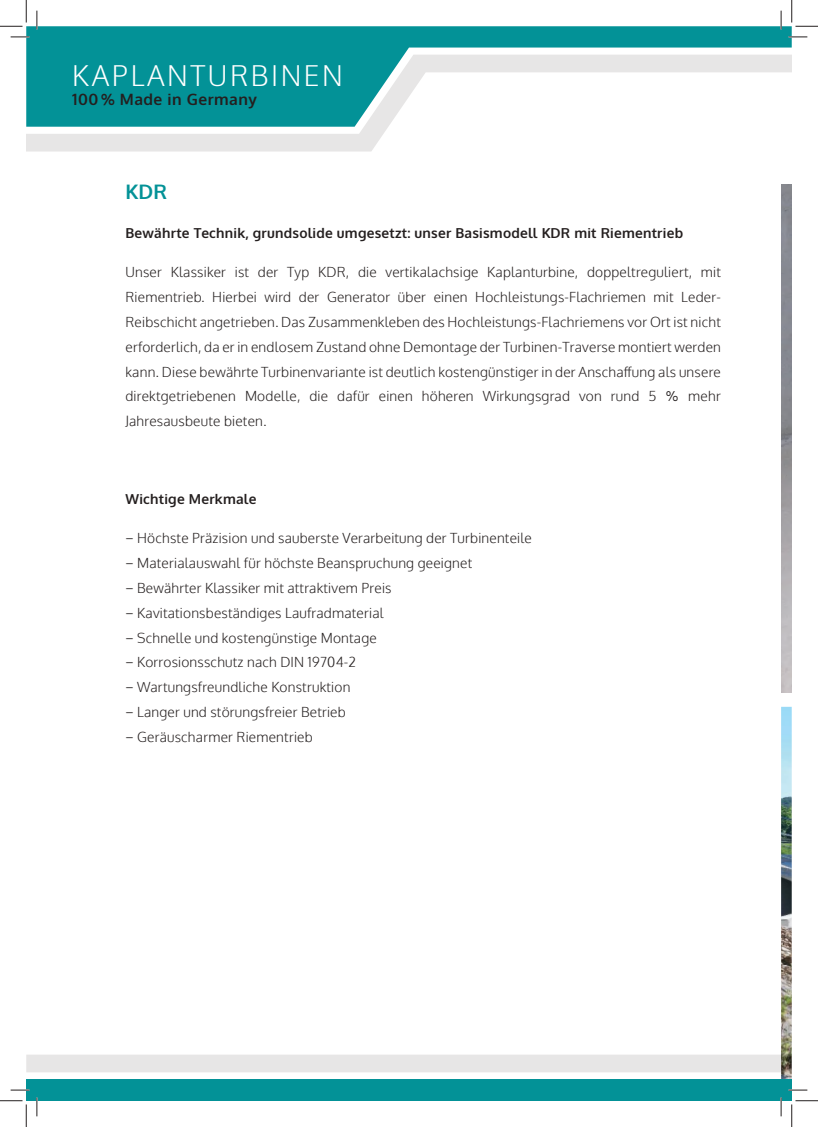
<style>
.page{position:relative;width:818px;height:1127px;background:#fff}
.page>*{position:absolute;margin:0;border:0;box-sizing:border-box;transform-origin:0 0}
.t1{font:300 28.25px "Oxygen";letter-spacing:.09em;color:#fff}
.t2{font:700 20px "Oxygen";color:#039297}
.t3{font:700 15.62px "Oxygen";letter-spacing:.03em;color:#241f1f}
.t4{font:300 13.75px/24.8px "Oxygen";letter-spacing:.015em;color:#241f1f;text-align:justify}
.t5{font:700 13.75px "Oxygen";letter-spacing:.015em;color:#241f1f}
.s1{font-weight:400}
</style>
<div class="page">
<img style="left:781px;top:706px;width:11px;height:373px">
<svg style="left:26px;top:26px;width:766px;height:29px;background:#25a0a5"></svg>
<div style="left:26px;top:1079px;width:766px;height:21px;background:#039297"></div>
<svg style="left:26px;top:55px;width:766px;height:96px"></svg>
<svg style="left:26px;top:975px;width:766px;height:97px"></svg>
<svg style="left:11px;top:36px;width:18px;height:2px"></svg>
<svg style="left:788px;top:36px;width:19px;height:2px"></svg>
<svg style="left:11px;top:1089px;width:18px;height:1px"></svg>
<svg style="left:788px;top:1089px;width:19px;height:1px"></svg>
<svg style="left:36px;top:11px;width:2px;height:18px"></svg>
<svg style="left:36px;top:1097px;width:2px;height:18px"></svg>
<svg style="left:780px;top:11px;width:2px;height:18px"></svg>
<svg style="left:780px;top:1097px;width:2px;height:18px"></svg>
<svg style="left:0;top:0;width:27px;height:27px"></svg>
<svg style="left:0;top:1100px;width:27px;height:26px"></svg>
<svg style="left:791px;top:0;width:27px;height:27px"></svg>
<svg style="left:791px;top:1100px;width:27px;height:26px"></svg>
<h1 class="t1" style="left:72px;top:58px;width:272px">KAPLANTURBINEN</h1>
<p class="t3" style="left:72px;top:90px;width:186px">100 % Made in Germany</p>
<h2 class="t2" style="left:125px;top:179px;width:43px">KDR</h2>
<p class="t5" style="left:125px;top:225px;width:559px">Bewährte Technik, grundsolide umgesetzt: unser Basismodell KDR mit Riementrieb</p>
<p class="t4" style="left:125px;top:260px;width:597px">Unser Klassiker ist der Typ KDR, die vertikalachsige Kaplanturbine, doppeltreguliert, mit Riementrieb. Hierbei wird der Generator über einen Hochleistungs-Flachriemen mit Leder-Reibschicht angetrieben. Das Zusammenkleben des Hochleistungs-Flachriemens vor Ort ist nicht erforderlich, da er in endlosem Zustand ohne Demontage der Turbinen-Traverse montiert werden kann. Diese bewährte Turbinenvariante ist deutlich kostengünstiger in der Anschaffung als unsere direktgetriebenen Modelle, die dafür einen höheren Wirkungsgrad von rund 5 <span class="s1">%</span> mehr Jahresausbeute bieten.</p>
<p class="t5" style="left:125px;top:490px;width:133px">Wichtige Merkmale</p>
<p class="t4" style="left:125px;top:526px;width:408px;text-align:left">− Höchste Präzision und sauberste Verarbeitung der Turbinenteile − Materialauswahl für höchste Beanspruchung geeignet<br>− Bewährter Klassiker mit attraktivem Preis<br>− Kavitationsbeständiges Laufradmaterial<br>− Schnelle und kostengünstige Montage<br>− Korrosionsschutz nach DIN 19704-2<br>− Wartungsfreundliche Konstruktion<br>− Langer und störungsfreier Betrieb<br>− Geräuscharmer Riementrieb</p>
</div>
